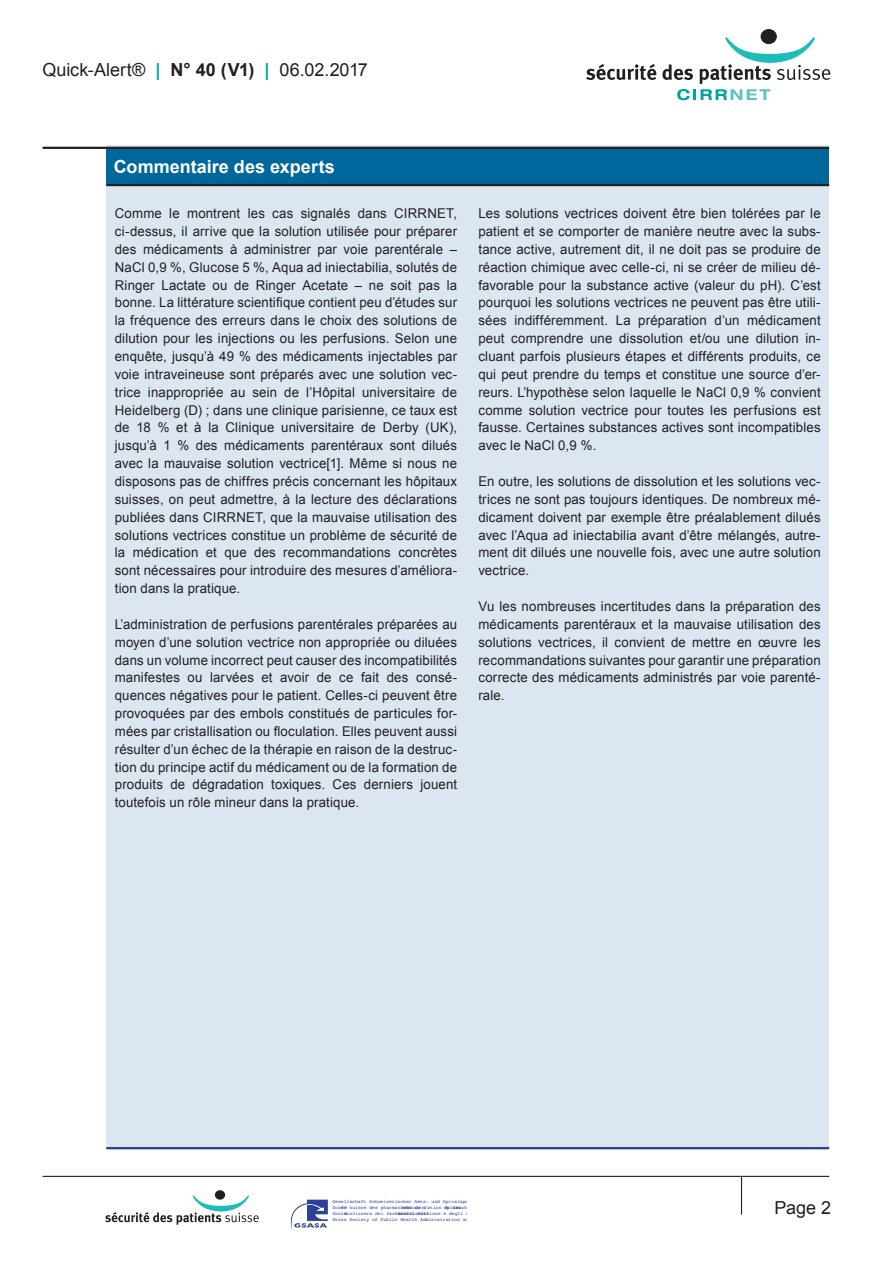
<style>
.page{position:relative;width:893px;height:1263px;background:#fff}
.page>*{position:absolute;margin:0;border:0;box-sizing:border-box;transform-origin:0 0}
.t1{font:18px "Arial";letter-spacing:-.005em;color:#231f20}
.t2{font:700 18px "Arial";color:#fff}
.t3{font:13.5px/17.9px "Arial";letter-spacing:.01em;color:#231f20;text-align:justify}
.t4{font:4.8px/5.8px "Courier";letter-spacing:-.01em;color:#2d4099}
.s1{font-weight:700;color:#00a9a7}
.s2{font-weight:700}
</style>
<div class="page">
<div style="left:106px;top:145px;width:723px;height:1003px;background:#dbe6f1"></div>
<div style="left:106px;top:148px;width:723px;height:37px;background:#00679d"></div>
<hr style="left:106px;top:184px;width:723px;height:2px;background:#231f20">
<hr style="left:43px;top:147px;width:786px;height:2px;background:#231f20">
<hr style="left:43px;top:1176px;width:786px;height:1px;background:#231f20">
<hr style="left:741px;top:1176px;width:1px;height:38px;background:#231f20">
<svg style="left:586px;top:64px;width:70px;height:16px"></svg>
<svg style="left:662px;top:37px;width:168px;height:63px"></svg>
<div style="left:761px;top:29px;width:16px;height:15px;background:#231f20;border-radius:50%"></div>
<hr style="left:106px;top:1147px;width:723px;height:2px;background:#253f8e">
<svg style="left:105px;top:1195px;width:154px;height:30px"></svg>
<div style="left:215px;top:1190px;width:10px;height:10px;background:#231f20;border-radius:50%"></div>
<svg style="left:291px;top:1200px;width:37px;height:30px"></svg>
<p class="t1" style="left:43px;top:58px;width:327px">Quick-Alert® <span class="s1">|</span> <span class="s2">N° 40 (V1)</span> <span class="s1">|</span> 06.02.2017</p>
<p class="t2" style="left:114px;top:155px;width:223px">Commentaire des experts</p>
<p class="t3" style="left:115px;top:205px;width:344px">Comme le montrent les cas signalés dans CIRRNET, ci-dessus, il arrive que la solution utilisée pour préparer des médicaments à administrer par voie parentérale – NaCl 0,9 %, Glucose 5 %, Aqua ad iniectabilia, solutés de Ringer Lactate ou de Ringer Acetate – ne soit pas la bonne. La littérature scientifique contient peu d’études sur la fréquence des erreurs dans le choix des solutions de dilution pour les injections ou les perfusions. Selon une enquête, jusqu’à 49 % des médicaments injectables par voie intraveineuse sont préparés avec une solution vec&shy;trice inappropriée au sein de l’Hôpital universitaire de Heidelberg (D) ; dans une clinique parisienne, ce taux est de 18 % et à la Clinique universitaire de Derby (UK), jusqu’à 1 % des médicaments parentéraux sont dilués avec la mauvaise solution vectrice[1]. Même si nous ne disposons pas de chiffres précis concernant les hôpitaux suisses, on peut admettre, à la lecture des déclarations publiées dans CIRRNET, que la mauvaise utilisation des solutions vectrices constitue un problème de sécurité de la médication et que des recommandations concrètes sont nécessaires pour introduire des mesures d’améliora&shy;tion dans la pratique.</p>
<p class="t3" style="left:115px;top:615px;width:344px">L’administration de perfusions parentérales préparées au moyen d’une solution vectrice non appropriée ou diluées dans un volume incorrect peut causer des incompatibilités manifestes ou larvées et avoir de ce fait des consé&shy;quences négatives pour le patient. Celles-ci peuvent être provoquées par des embols constitués de particules for&shy;mées par cristallisation ou floculation. Elles peuvent aussi résulter d’un échec de la thérapie en raison de la destruc&shy;tion du principe actif du médicament ou de la formation de produits de dégradation toxiques. Ces derniers jouent toutefois un rôle mineur dans la pratique.</p>
<p class="t3" style="left:478px;top:205px;width:344px">Les solutions vectrices doivent être bien tolérées par le patient et se comporter de manière neutre avec la subs&shy;tance active, autrement dit, il ne doit pas se produire de réaction chimique avec celle-ci, ni se créer de milieu dé&shy;favorable pour la substance active (valeur du pH). C’est pourquoi les solutions vectrices ne peuvent pas être utili&shy;sées indifféremment. La préparation d’un médicament peut comprendre une dissolution et/ou une dilution in&shy;cluant parfois plusieurs étapes et différents produits, ce qui peut prendre du temps et constitue une source d’er&shy;reurs. L’hypothèse selon laquelle le NaCl 0,9 % convient comme solution vectrice pour toutes les perfusions est fausse. Certaines substances actives sont incompatibles avec le NaCl 0,9 %.</p>
<p class="t3" style="left:478px;top:472px;width:344px">En outre, les solutions de dissolution et les solutions vec&shy;trices ne sont pas toujours identiques. De nombreux mé&shy;dicament doivent par exemple être préalablement dilués avec l’Aqua ad iniectabilia avant d’être mélangés, autre&shy;ment dit dilués une nouvelle fois, avec une autre solution vectrice.</p>
<p class="t3" style="left:478px;top:597px;width:344px">Vu les nombreuses incertitudes dans la préparation des médicaments parentéraux et la mauvaise utilisation des solutions vectrices, il convient de mettre en œuvre les recommandations suivantes pour garantir une préparation correcte des médicaments administrés par voie parenté&shy;rale.</p>
<p class="t4" style="left:332px;top:1199px;width:138px">Gesellschaft Schweizerischer Amts- und Spitalapo<br>Société suisse des pharmaciens de l</p>
<p class="t4" style="left:401px;top:1204px;width:62px">’administration et des</p>
<p class="t4" style="left:445px;top:1204px;width:24px">ôpitauxh</p>
<p class="t4" style="left:332px;top:1210px;width:98px">Società svizzera dei farm cist dell</p>
<p class="t4" style="left:332px;top:1210px;width:138px;text-align:right">’amministrazione e degli o<br>Swiss Society of Public Health Administration an</p>
<p class="t1" style="left:775px;top:1196px;width:58px">Page 2</p>
</div>
